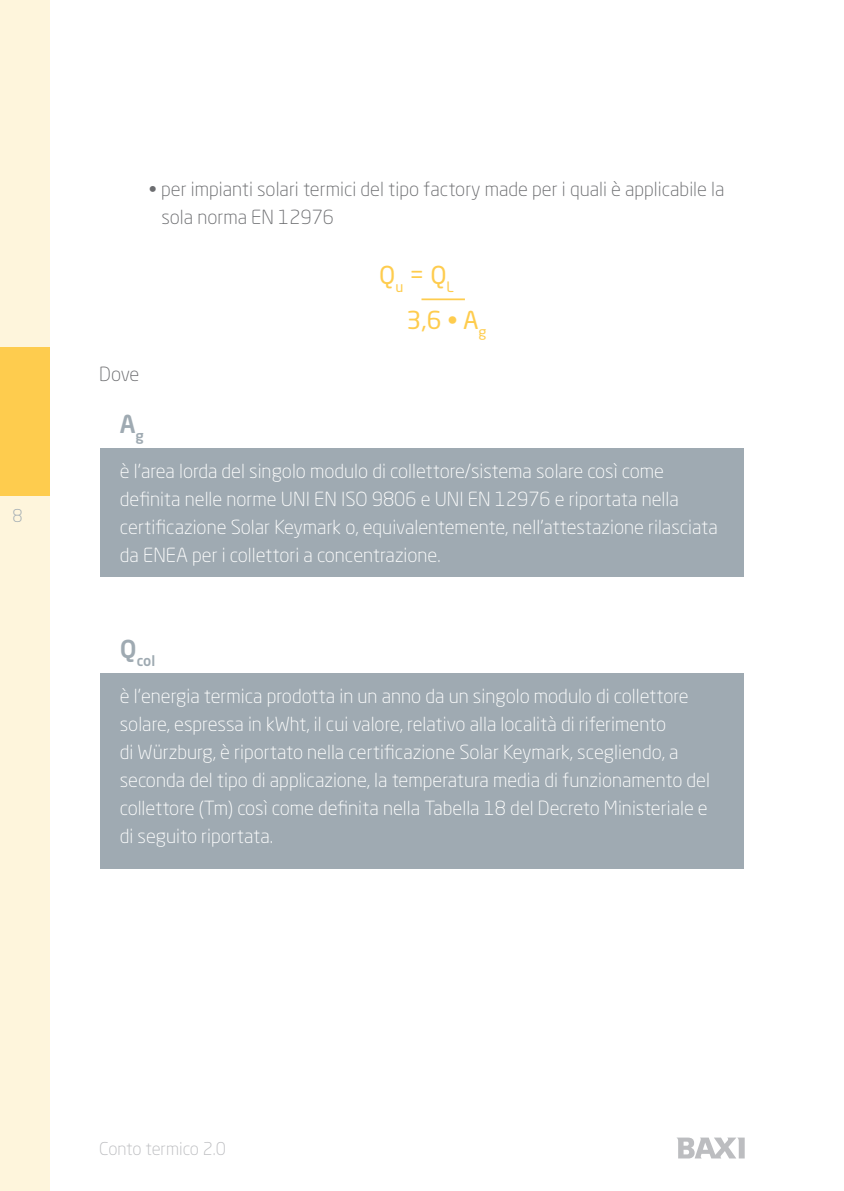
<style>
.page{position:relative;width:844px;height:1191px;background:#fff}
.page>*{position:absolute;margin:0;border:0;box-sizing:border-box;transform-origin:0 0}
.t1{font:24.5px/45px "Neo Sans Pro";color:#fecc4e}
.t2{font:500 24.5px "Neo Sans Pro";color:#9faab2}
.t3{font:300 19.25px/28px "Neo Sans Pro";color:#fff}
.t4{font:300 19.25px/28px "Neo Sans Pro";color:#6c6d70}
.t5{font:300 17.5px "Neo Sans Pro";letter-spacing:-.01em;color:#bcbdc0}
.t6{font:300 17.5px "Neo Sans Pro";color:#9faab2}
.t7{font:500 14.17px "Neo Sans Pro";color:#9faab2}
.s1{font-weight:300}
</style>
<div class="page">
<div style="left:0;top:0;width:50px;height:1191px;background:#fef5dc"></div>
<div style="left:0;top:347px;width:50px;height:149px;background:#fecc4e"></div>
<svg style="left:677px;top:1137px;width:67px;height:21px"></svg>
<div style="left:101px;top:448px;width:643px;height:129px;background:#9faab2"></div>
<div style="left:101px;top:673px;width:643px;height:196px;background:#9faab2"></div>
<hr style="left:421px;top:298px;width:44px;height:2px;background:#fecc4e">
<p class="t6" style="left:12px;top:505px;width:12px">8</p>
<p class="t4" style="left:161px;top:175px;width:564px;text-indent:-12px">• per impianti solari termici del tipo factory made per i quali è applicabile la sola norma EN 12976</p>
<p class="t4" style="left:99px;top:360px;width:42px">Dove</p>
<p class="t2" style="left:120px;top:408px;width:26px">A<sub>g</sub></p>
<p class="t1" style="left:406px;top:252px;width:81px;text-indent:-27px">Q<sub>u</sub> = Q<sub>L<br></sub>3,6 <span class="s1">•</span> A<sub>g</sub></p>
<p class="t3" style="left:120px;top:457px;width:599px">è l’area lorda del singolo modulo di collettore/sistema solare così come definita nelle norme UNI EN ISO 9806 e UNI EN 12976 e riportata nella certificazione Solar Keymark o, equivalentemente, nell’attestazione rilasciata da ENEA per i collettori a concentrazione.</p>
<p class="t7" style="left:120px;top:651px;width:37px"><sup>Q</sup>col</p>
<p class="t3" style="left:120px;top:682px;width:591px">è l’energia termica prodotta in un anno da un singolo modulo di collettore solare, espressa in kWht, il cui valore, relativo alla località di riferimento<br>di Würzburg, è riportato nella certificazione Solar Keymark, scegliendo, a seconda del tipo di applicazione, la temperatura media di funzionamento del collettore (Tm) così come definita nella Tabella 18 del Decreto Ministeriale e di seguito riportata.</p>
<p class="t5" style="left:99px;top:1137px;width:128px">Conto termico 2.0</p>
</div>
